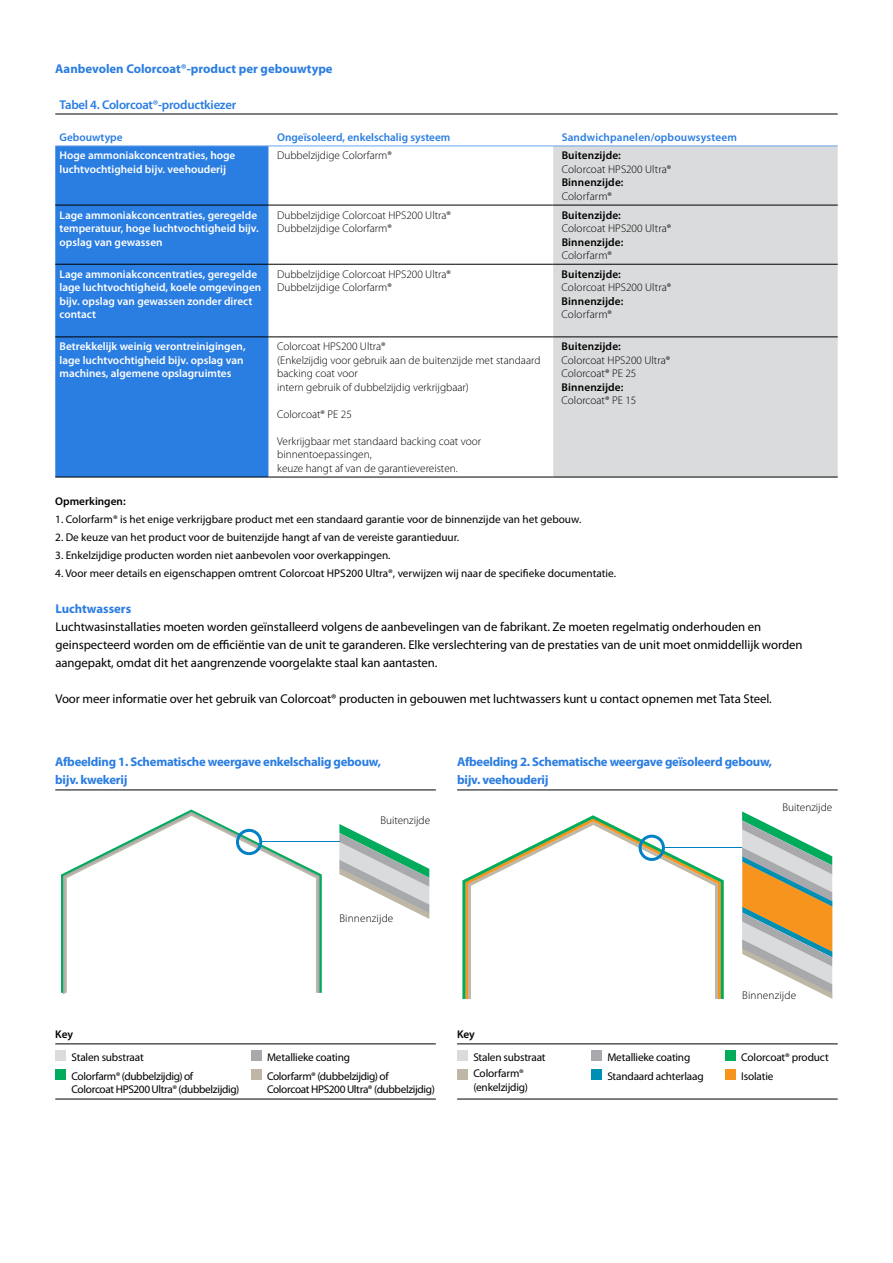
<style>
.page{position:relative;width:893px;height:1263px;background:#fff}
.page>*{position:absolute;margin:0;border:0;box-sizing:border-box;transform-origin:0 0}
.t1{font:12.75px/18px "Myriad Pro";letter-spacing:-.005em;color:#000}
.t2{font:700 12.75px/18px "Myriad Pro";letter-spacing:-.02em;color:#2a7de1}
.t3{font:700 12.75px "Myriad Pro";color:#2a7de1}
.t4{font:600 12.75px "Myriad Pro";letter-spacing:-.02em;color:#2a7de1}
.t5{font:300 11.25px/13.5px "Myriad Pro";color:#000}
.t6{font:11.25px/18.8px "Myriad Pro";letter-spacing:-.005em;color:#000}
.t7{font:600 11.25px/13.5px "Myriad Pro";color:#fff}
.t8{font:11.25px/13.5px "Myriad Pro";letter-spacing:-.03em;color:#000}
.t9{font:600 11.25px "Myriad Pro";letter-spacing:.01em;color:#000}
.t10{font:600 11.25px "Myriad Pro";color:#2a7de1}
</style>
<div class="page">
<div style="left:55px;top:146px;width:214px;height:331px;background:#2a7de1"></div>
<svg style="left:269px;top:146px;width:284px;height:331px"></svg>
<div style="left:553px;top:146px;width:285px;height:331px;background:#dadbdc"></div>
<hr style="left:55px;top:145px;width:214px;height:1px;background:#6aa4ea">
<hr style="left:269px;top:145px;width:284px;height:1px;background:#6aa4ea">
<hr style="left:553px;top:145px;width:285px;height:1px;background:#6aa4ea">
<hr style="left:55px;top:205px;width:214px;height:1px;background:#000">
<hr style="left:269px;top:205px;width:284px;height:1px;background:#000">
<hr style="left:553px;top:205px;width:285px;height:1px;background:#000">
<hr style="left:55px;top:264px;width:214px;height:1px;background:#000">
<hr style="left:269px;top:264px;width:284px;height:1px;background:#000">
<hr style="left:553px;top:264px;width:285px;height:1px;background:#000">
<hr style="left:55px;top:337px;width:214px;height:1px;background:#000">
<hr style="left:269px;top:337px;width:284px;height:1px;background:#000">
<hr style="left:553px;top:337px;width:285px;height:1px;background:#000">
<hr style="left:55px;top:477px;width:214px;height:1px;background:#000">
<hr style="left:269px;top:477px;width:284px;height:1px;background:#000">
<hr style="left:553px;top:477px;width:285px;height:1px;background:#000">
<hr style="left:55px;top:114px;width:783px;height:1px;background:#000">
<hr style="left:55px;top:789px;width:381px;height:1px;background:#000">
<hr style="left:457px;top:789px;width:381px;height:1px;background:#000">
<hr style="left:55px;top:1099px;width:381px;height:1px;background:#000">
<hr style="left:55px;top:1043px;width:381px;height:1px;background:#000">
<hr style="left:457px;top:1099px;width:381px;height:1px;background:#000">
<hr style="left:457px;top:1043px;width:381px;height:1px;background:#000">
<div style="left:55px;top:1050px;width:11px;height:11px;background:#dadbdc"></div>
<div style="left:457px;top:1050px;width:11px;height:11px;background:#dadbdc"></div>
<div style="left:55px;top:1069px;width:11px;height:10px;background:#00ac5b"></div>
<div style="left:457px;top:1069px;width:11px;height:10px;background:#beb7a6"></div>
<div style="left:251px;top:1050px;width:10px;height:11px;background:#a7a9ac"></div>
<div style="left:591px;top:1050px;width:11px;height:11px;background:#a7a9ac"></div>
<div style="left:251px;top:1069px;width:10px;height:10px;background:#beb7a6"></div>
<div style="left:591px;top:1069px;width:11px;height:10px;background:#008fb4"></div>
<div style="left:725px;top:1050px;width:11px;height:11px;background:#00ac5b"></div>
<div style="left:725px;top:1069px;width:11px;height:10px;background:#f7941e"></div>
<svg style="left:61px;top:809px;width:261px;height:184px"></svg>
<svg style="left:339px;top:824px;width:90px;height:95px"></svg>
<svg style="left:62px;top:811px;width:258px;height:183px"></svg>
<svg style="left:236px;top:829px;width:26px;height:26px"></svg>
<hr style="left:261px;top:841px;width:78px;height:1px;background:#0080c6">
<svg style="left:462px;top:815px;width:262px;height:184px"></svg>
<svg style="left:468px;top:821px;width:250px;height:178px"></svg>
<hr style="left:663px;top:847px;width:79px;height:1px;background:#0080c6">
<svg style="left:742px;top:811px;width:90px;height:188px"></svg>
<p class="t3" style="left:55px;top:62px;width:279px">Aanbevolen Colorcoat®-product per gebouwtype</p>
<p class="t4" style="left:60px;top:98px;width:178px">Tabel 4. Colorcoat®-productkiezer</p>
<p class="t10" style="left:60px;top:131px;width:65px">Gebouwtype</p>
<p class="t10" style="left:277px;top:131px;width:175px">Ongeïsoleerd, enkelschalig systeem</p>
<p class="t10" style="left:562px;top:131px;width:177px">Sandwichpanelen/opbouwsysteem</p>
<p class="t7" style="left:60px;top:149px;width:177px">Hoge ammoniakconcentraties, hoge luchtvochtigheid bijv. veehouderij</p>
<p class="t5" style="left:277px;top:149px;width:116px">Dubbelzijdige Colorfarm®</p>
<p class="t9" style="left:562px;top:149px;width:61px">Buitenzijde:</p>
<p class="t5" style="left:562px;top:163px;width:111px">Colorcoat HPS200 Ultra®</p>
<p class="t9" style="left:562px;top:176px;width:63px">Binnenzijde:</p>
<p class="t5" style="left:562px;top:190px;width:52px">Colorfarm®</p>
<p class="t7" style="left:60px;top:208px;width:201px">Lage ammoniakconcentraties, geregelde temperatuur, hoge luchtvochtigheid bijv. opslag van gewassen</p>
<p class="t5" style="left:277px;top:208px;width:175px">Dubbelzijdige Colorcoat HPS200 Ultra®<br>Dubbelzijdige Colorfarm®</p>
<p class="t9" style="left:562px;top:209px;width:61px">Buitenzijde:</p>
<p class="t5" style="left:562px;top:222px;width:111px">Colorcoat HPS200 Ultra®</p>
<p class="t9" style="left:562px;top:236px;width:63px">Binnenzijde:</p>
<p class="t5" style="left:562px;top:249px;width:52px">Colorfarm®</p>
<p class="t7" style="left:59px;top:267px;width:203px">Lage ammoniakconcentraties, geregelde lage luchtvochtigheid, koele omgevingen bijv. opslag van gewassen zonder direct contact</p>
<p class="t5" style="left:277px;top:267px;width:175px">Dubbelzijdige Colorcoat HPS200 Ultra®<br>Dubbelzijdige Colorfarm®</p>
<p class="t9" style="left:562px;top:268px;width:61px">Buitenzijde:</p>
<p class="t5" style="left:562px;top:281px;width:111px">Colorcoat HPS200 Ultra®</p>
<p class="t9" style="left:562px;top:295px;width:63px">Binnenzijde:</p>
<p class="t5" style="left:562px;top:308px;width:52px">Colorfarm®</p>
<p class="t7" style="left:59px;top:340px;width:188px">Betrekkelijk weinig verontreinigingen, lage luchtvochtigheid bijv. opslag van machines, algemene opslagruimtes</p>
<p class="t5" style="left:277px;top:340px;width:265px">Colorcoat HPS200 Ultra®<br>(Enkelzijdig voor gebruik aan de buitenzijde met standaard backing coat voor<br>intern gebruik of dubbelzijdig verkrijgbaar)</p>
<p class="t5" style="left:277px;top:408px;width:76px">Colorcoat® PE 25</p>
<p class="t5" style="left:277px;top:435px;width:205px">Verkrijgbaar met standaard backing coat voor binnentoepassingen,<br>keuze hangt af van de garantievereisten.</p>
<p class="t9" style="left:562px;top:340px;width:61px">Buitenzijde:</p>
<p class="t5" style="left:562px;top:354px;width:110px">Colorcoat HPS200 Ultra®<br>Colorcoat® PE 25</p>
<p class="t9" style="left:562px;top:381px;width:63px">Binnenzijde:</p>
<p class="t5" style="left:562px;top:394px;width:76px">Colorcoat® PE 15</p>
<p class="t9" style="left:55px;top:495px;width:72px">Opmerkingen:</p>
<p class="t6" style="left:55px;top:510px;width:528px">1. Colorfarm® is het enige verkrijgbare product met een standaard garantie voor de binnenzijde van het gebouw.</p>
<p class="t6" style="left:55px;top:528px;width:405px">2. De keuze van het product voor de buitenzijde hangt af van de vereiste garantieduur.</p>
<p class="t6" style="left:55px;top:546px;width:337px">3. Enkelzijdige producten worden niet aanbevolen voor overkappingen.</p>
<p class="t6" style="left:55px;top:564px;width:562px">4. Voor meer details en eigenschappen omtrent Colorcoat HPS200 Ultra®, verwijzen wij naar de specifieke documentatie.</p>
<p class="t3" style="left:55px;top:602px;width:77px">Luchtwassers</p>
<p class="t1" style="left:55px;top:618px;width:749px">Luchtwasinstallaties moeten worden geïnstalleerd volgens de aanbevelingen van de fabrikant. Ze moeten regelmatig onderhouden en geinspecteerd worden om de efficiëntie van de unit te garanderen. Elke verslechtering van de prestaties van de unit moet onmiddellijk worden aangepakt, omdat dit het aangrenzende voorgelakte staal kan aantasten.</p>
<p class="t1" style="left:55px;top:690px;width:718px">Voor meer informatie over het gebruik van Colorcoat® producten in gebouwen met luchtwassers kunt u contact opnemen met Tata Steel.</p>
<p class="t2" style="left:55px;top:753px;width:327px">Afbeelding 1. Schematische weergave enkelschalig gebouw, bijv. kwekerij</p>
<p class="t2" style="left:457px;top:753px;width:317px">Afbeelding 2. Schematische weergave geïsoleerd gebouw, bijv. veehouderij</p>
<p class="t5" style="left:380px;top:814px;width:51px">Buitenzijde</p>
<p class="t5" style="left:782px;top:800px;width:51px">Buitenzijde</p>
<p class="t5" style="left:339px;top:912px;width:56px">Binnenzijde</p>
<p class="t5" style="left:742px;top:988px;width:56px">Binnenzijde</p>
<p class="t9" style="left:55px;top:1028px;width:19px">Key</p>
<p class="t9" style="left:457px;top:1028px;width:19px">Key</p>
<p class="t6" style="left:72px;top:1048px;width:74px">Stalen substraat</p>
<p class="t6" style="left:473px;top:1048px;width:74px">Stalen substraat</p>
<p class="t8" style="left:72px;top:1069px;width:169px">Colorfarm® (dubbelzijdig) of<br>Colorcoat HPS200 Ultra® (dubbelzijdig)</p>
<p class="t6" style="left:473px;top:1067px;width:56px;line-height:13.5px">Colorfarm® (enkelzijdig)</p>
<p class="t6" style="left:267px;top:1048px;width:85px">Metallieke coating</p>
<p class="t6" style="left:607px;top:1048px;width:98px">Metallieke coating<br>Standaard achterlaag</p>
<p class="t6" style="left:741px;top:1048px;width:89px">Colorcoat® product<br>Isolatie</p>
<p class="t8" style="left:267px;top:1069px;width:169px">Colorfarm® (dubbelzijdig) of<br>Colorcoat HPS200 Ultra® (dubbelzijdig)</p>
</div>
